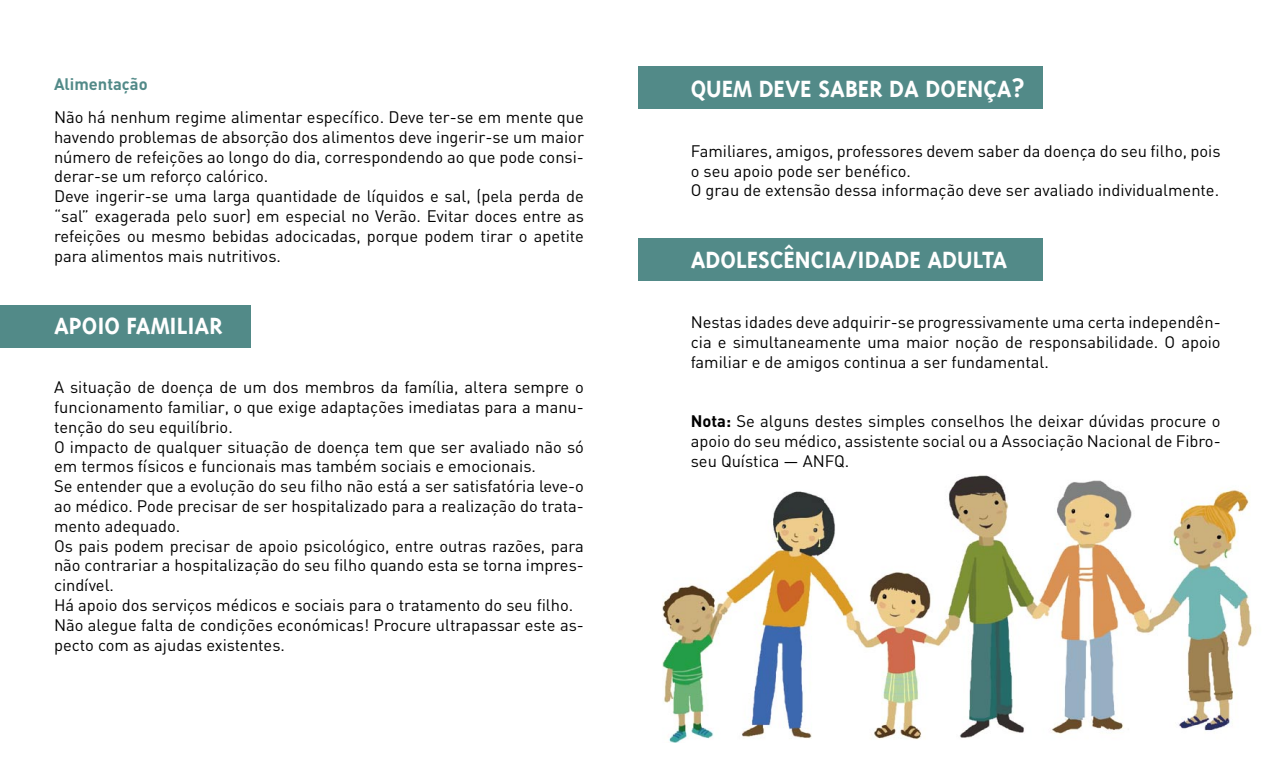
<style>
.page{position:relative;width:1276px;height:766px;background:#fff}
.page>*{position:absolute;margin:0;border:0;box-sizing:border-box;transform-origin:0 0}
.T_tulo_2{font:700 27px "Triplex";color:#fff}
.Corpo_de_texto_3{font:16.5px/19.8px "DIN";color:#000;text-align:justify}
.Corpo_de_texto_2{font:16.5px/19.8px "DIN";color:#000}
.T_tulo_5{font:700 16.5px "DIN";color:#528a88}
.s1{font-weight:700}
</style>
<div class="page">
<img style="left:662px;top:475px;width:591px;height:267px">
<div style="left:638px;top:238px;width:404px;height:43px;background:#528a88"></div>
<div style="left:638px;top:66px;width:404px;height:43px;background:#528a88"></div>
<div style="left:0;top:305px;width:251px;height:43px;background:#528a88"></div>
<p class="T_tulo_5" style="left:54px;top:74px;width:95px">Alimentação</p>
<p class="Corpo_de_texto_3" style="left:54px;top:107px;width:531px">Não há nenhum regime alimentar específico. Deve ter-se em mente que havendo problemas de absorção dos alimentos deve ingerir-se um maior número de refeições ao longo do dia, correspondendo ao que pode consi&shy;derar-se um reforço calórico.</p>
<p class="Corpo_de_texto_3" style="left:54px;top:186px;width:531px">Deve ingerir-se uma larga quantidade de líquidos e sal, (pela perda de “sal” exagerada pelo suor) em especial no Verão. Evitar doces entre as refeições ou mesmo bebidas adocicadas, porque podem tirar o apetite para alimentos mais nutritivos.</p>
<p class="T_tulo_2" style="left:54px;top:310px;width:170px">APOIO FAMILIAR</p>
<p class="Corpo_de_texto_3" style="left:54px;top:377px;width:531px">A situação de doença de um dos membros da família, altera sempre o funcionamento familiar, o que exige adaptações imediatas para a manu&shy;tenção do seu equilíbrio.</p>
<p class="Corpo_de_texto_3" style="left:54px;top:436px;width:531px">O impacto de qualquer situação de doença tem que ser avaliado não só em termos físicos e funcionais mas também sociais e emocionais.</p>
<p class="Corpo_de_texto_3" style="left:54px;top:476px;width:531px">Se entender que a evolução do seu filho não está a ser satisfatória leve-o ao médico. Pode precisar de ser hospitalizado para a realização do trata&shy;mento adequado.</p>
<p class="Corpo_de_texto_3" style="left:54px;top:535px;width:531px">Os pais podem precisar de apoio psicológico, entre outras razões, para não contrariar a hospitalização do seu filho quando esta se torna impres&shy;cindível.</p>
<p class="Corpo_de_texto_3" style="left:54px;top:594px;width:521px">Há apoio dos serviços médicos e sociais para o tratamento do seu filho.</p>
<p class="Corpo_de_texto_3" style="left:54px;top:614px;width:531px">Não alegue falta de condições económicas! Procure ultrapassar este as&shy;pecto com as ajudas existentes.</p>
<p class="T_tulo_2" style="left:691px;top:74px;width:335px">QUEM DEVE SABER DA DOENÇA?</p>
<p class="Corpo_de_texto_2" style="left:691px;top:140px;width:531px">Familiares, amigos, professores devem saber da doença do seu filho, pois o seu apoio pode ser benéfico.</p>
<p class="Corpo_de_texto_3" style="left:691px;top:180px;width:530px">O grau de extensão dessa informação deve ser avaliado individualmente.</p>
<p class="T_tulo_2" style="left:691px;top:245px;width:318px">ADOLESCÊNCIA/IDADE ADULTA</p>
<p class="Corpo_de_texto_3" style="left:691px;top:311px;width:531px">Nestas idades deve adquirir-se progressivamente uma certa independên&shy;cia e simultaneamente uma maior noção de responsabilidade. O apoio familiar e de amigos continua a ser fundamental.</p>
<p class="Corpo_de_texto_3" style="left:691px;top:410px;width:531px"><span class="s1">Nota:</span> Se alguns destes simples conselhos lhe deixar dúvidas procure o apoio do seu médico, assistente social ou a Associação Nacional de Fibro&shy;seu Quística — ANFQ.</p>
</div>
